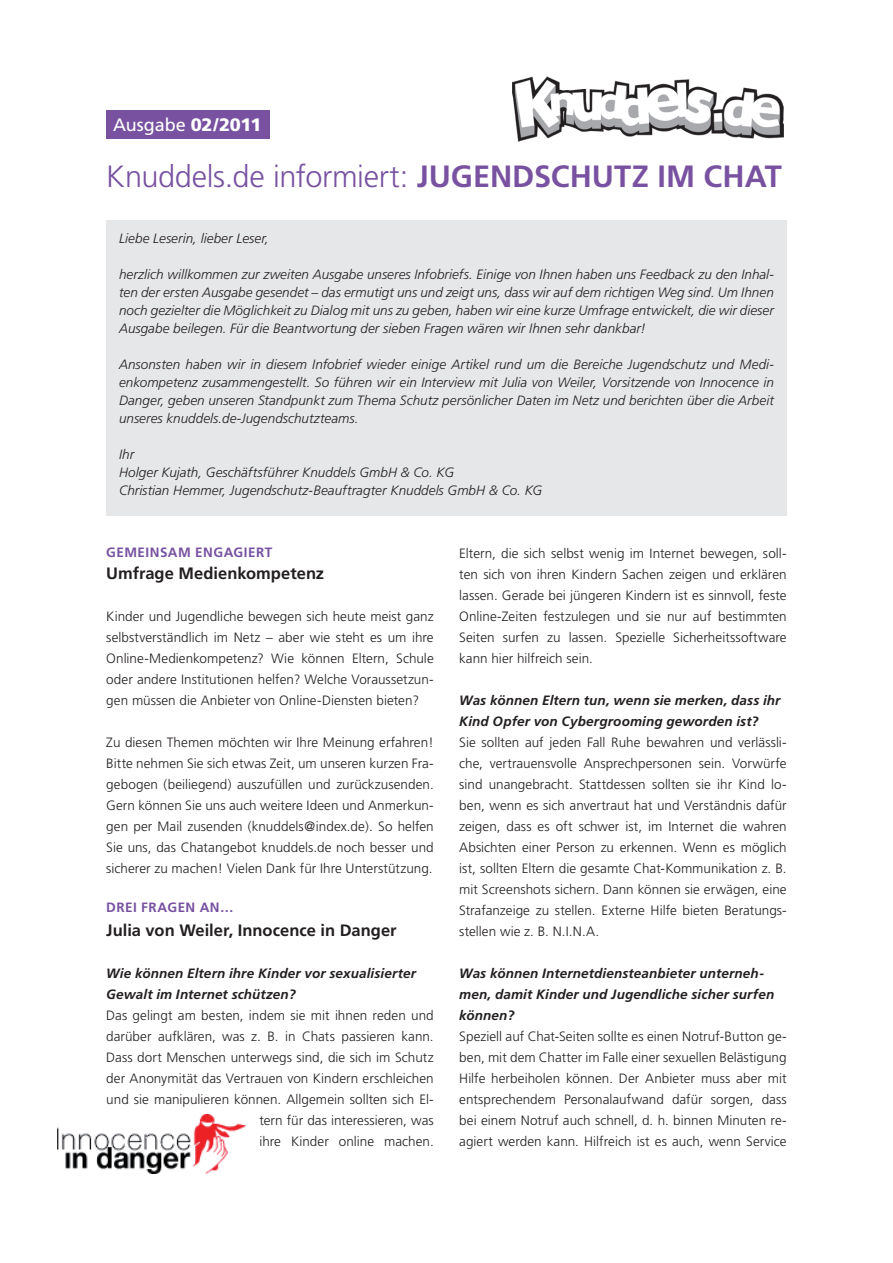
<style>
.page{position:relative;width:893px;height:1263px;background:#fff}
.page>*{position:absolute;margin:0;border:0;box-sizing:border-box;transform-origin:0 0}
.t1{font:300 30.75px "Frutiger";letter-spacing:-.01em;color:#7852a1}
.t2{font:18px "Frutiger";letter-spacing:-.005em;color:#fff}
.t3{font:700 16.5px "Frutiger";color:#231f20}
.t4{font:300 13.5px/21px "Frutiger";letter-spacing:.005em;color:#231f20;text-align:justify}
.t5{font:italic 300 13.5px/18px "Frutiger";letter-spacing:.005em;color:#231f20;text-align:justify}
.t6{font:italic 700 13.5px/21px "Frutiger";letter-spacing:.01em;color:#231f20}
.t7{font:700 13.5px "Frutiger";letter-spacing:.035em;color:#7852a1}
.s1{font-weight:900}
.s2{font-weight:700}
</style>
<div class="page">
<img style="left:513px;top:77px;width:270px;height:64px">
<div style="left:106px;top:111px;width:164px;height:28px;background:#7852a1"></div>
<div style="left:106px;top:220px;width:681px;height:296px;background:#e6e7e9"></div>
<img style="left:57px;top:1114px;width:189px;height:59px">
<h2 class="t2" style="left:113px;top:115px;width:150px">Ausgabe <span class="s1">02/2011</span></h2>
<h1 class="t1" style="left:106px;top:159px;width:677px">Knuddels.de informiert: <span class="s2">JugenDschutz im chat</span></h1>
<p class="t5" style="left:119px;top:230px;width:151px">Liebe Leserin, lieber Leser,</p>
<p class="t5" style="left:119px;top:266px;width:656px">herzlich willkommen zur zweiten Ausgabe unseres Infobriefs. Einige von Ihnen haben uns Feedback zu den Inhal&shy;ten der ersten Ausgabe gesendet – das ermutigt uns und zeigt uns, dass wir auf dem richtigen Weg sind. Um Ihnen noch gezielter die Möglichkeit zu Dialog mit uns zu geben, haben wir eine kurze Umfrage entwickelt, die wir dieser Ausgabe beilegen. Für die Beantwortung der sieben Fragen wären wir Ihnen sehr dankbar!</p>
<p class="t5" style="left:119px;top:356px;width:656px">Ansonsten haben wir in diesem Infobrief wieder einige Artikel rund um die Bereiche Jugendschutz und Medi&shy;enkompetenz zusammengestellt. So führen wir ein Interview mit Julia von Weiler, Vorsitzende von Innocence in Danger, geben unseren Standpunkt zum Thema Schutz persönlicher Daten im Netz und berichten über die Arbeit unseres knuddels.de-Jugendschutzteams.</p>
<p class="t5" style="left:119px;top:446px;width:425px;text-align:left">Ihr<br>Holger Kujath, Geschäftsführer Knuddels GmbH &amp; Co. KG<br>Christian Hemmer, Jugendschutz-Beauftragter Knuddels GmbH &amp; Co. KG</p>
<p class="t7" style="left:106px;top:544px;width:168px">gemeinsam engagiert</p>
<p class="t3" style="left:106px;top:564px;width:219px">umfrage medienkompetenz</p>
<p class="t4" style="left:106px;top:606px;width:329px">Kinder und Jugendliche bewegen sich heute meist ganz selbstverständlich im Netz – aber wie steht es um ihre Online-Medienkompetenz? Wie können Eltern, Schule oder andere Institutionen helfen? Welche Voraussetzun&shy;gen müssen die Anbieter von Online-Diensten bieten?</p>
<p class="t4" style="left:106px;top:732px;width:329px">Zu diesen Themen möchten wir Ihre Meinung erfahren!<br>Bitte nehmen Sie sich etwas Zeit, um unseren kurzen Fra&shy;gebogen (beiliegend) auszufüllen und zurückzusenden.<br>Gern können Sie uns auch weitere Ideen und Anmerkun&shy;gen per Mail zusenden (knuddels@index.de). So helfen Sie uns, das Chatangebot knuddels.de noch besser und sicherer zu machen! Vielen Dank für Ihre Unterstützung.</p>
<p class="t7" style="left:106px;top:899px;width:129px">Drei Fragen an…</p>
<p class="t3" style="left:106px;top:921px;width:292px">Julia von Weiler, innocence in Danger</p>
<p class="t6" style="left:106px;top:963px;width:311px">Wie können Eltern ihre Kinder vor sexualisierter<br>Gewalt im Internet schützen?</p>
<p class="t4" style="left:106px;top:1005px;width:329px;text-align:right">Das gelingt am besten, indem sie mit ihnen reden und darüber aufklären, was z. B. in Chats passieren kann.<br>Dass dort Menschen unterwegs sind, die sich im Schutz der Anonymität das Vertrauen von Kindern erschleichen und sie manipulieren können. Allgemein sollten sich El&shy;tern für das interessieren, was<br>ihre Kinder online machen.</p>
<p class="t4" style="left:459px;top:543px;width:329px">Eltern, die sich selbst wenig im Internet bewegen, soll&shy;ten sich von ihren Kindern Sachen zeigen und erklären lassen. Gerade bei jüngeren Kindern ist es sinnvoll, feste Online-Zeiten festzulegen und sie nur auf bestimmten Seiten surfen zu lassen. Spezielle Sicherheitssoftware kann hier hilfreich sein.</p>
<p class="t6" style="left:459px;top:690px;width:323px">Was können Eltern tun, wenn sie merken, dass ihr<br>Kind Opfer von Cybergrooming geworden ist?</p>
<p class="t4" style="left:459px;top:732px;width:329px">Sie sollten auf jeden Fall Ruhe bewahren und verlässli&shy;che, vertrauensvolle Ansprechpersonen sein. Vorwürfe sind unangebracht. Stattdessen sollten sie ihr Kind lo&shy;ben, wenn es sich anvertraut hat und Verständnis dafür zeigen, dass es oft schwer ist, im Internet die wahren Absichten einer Person zu erkennen. Wenn es möglich ist, sollten Eltern die gesamte Chat-Kommunikation z. B. mit Screenshots sichern. Dann können sie erwägen, eine Strafanzeige zu stellen. Externe Hilfe bieten Beratungs&shy;stellen wie z. B. N.I.N.A.</p>
<p class="t6" style="left:459px;top:963px;width:317px">Was können Internetdiensteanbieter unterneh&shy;men, damit Kinder und Jugendliche sicher surfen können?</p>
<p class="t4" style="left:459px;top:1026px;width:329px">Speziell auf Chat-Seiten sollte es einen Notruf-Button ge&shy;ben, mit dem Chatter im Falle einer sexuellen Belästigung Hilfe herbeiholen können. Der Anbieter muss aber mit entsprechendem Personalaufwand dafür sorgen, dass bei einem Notruf auch schnell, d. h. binnen Minuten re&shy;agiert werden kann. Hilfreich ist es auch, wenn Service</p>
</div>
